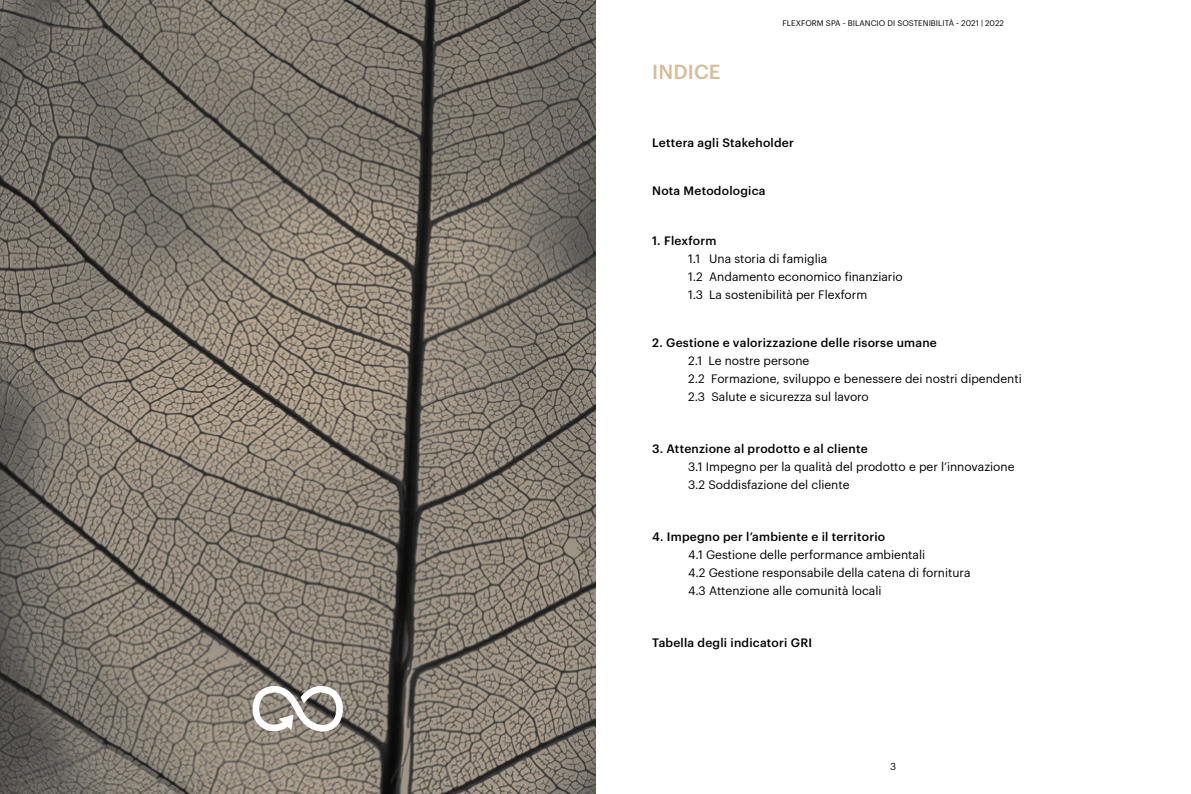
<style>
.page{position:relative;width:1191px;height:794px;background:#fff}
.page>*{position:absolute;margin:0;border:0;box-sizing:border-box;transform-origin:0 0}
.t1{font:500 20px "Graphik";letter-spacing:.005em;color:#d8bd98}
.t2{font:12px/18px "Graphik";color:#000}
.t3{font:500 12px "Graphik";letter-spacing:.02em;color:#000}
.t4{font:10px "Graphik";color:#000}
.t5{font:8px "Graphik";letter-spacing:.005em;color:#000}
</style>
<div class="page">
<img style="left:0;top:0;width:595px;height:794px">
<svg style="left:253px;top:685px;width:90px;height:48px"></svg>
<h1 class="t1" style="left:652px;top:56px;width:70px">INDICE</h1>
<p class="t5" style="left:782px;top:17px;width:223px">FLEXFORM SPA - BILANCIO DI SOSTENIBILITÀ - 2021 | 2022</p>
<p class="t3" style="left:652px;top:133px;width:143px">Lettera agli Stakeholder</p>
<p class="t3" style="left:652px;top:181px;width:115px">Nota Metodologica</p>
<p class="t3" style="left:652px;top:231px;width:66px">1. Flexform</p>
<p class="t2" style="left:688px;top:248px;width:216px">1.1 Una storia di famiglia<br>1.2 Andamento economico finanziario<br>1.3 La sostenibilità per Flexform</p>
<p class="t3" style="left:652px;top:333px;width:286px">2. Gestione e valorizzazione delle risorse umane</p>
<p class="t2" style="left:688px;top:350px;width:335px">2.1 Le nostre persone<br>2.2 Formazione, sviluppo e benessere dei nostri dipendenti<br>2.3 Salute e sicurezza sul lavoro</p>
<p class="t3" style="left:652px;top:439px;width:217px">3. Attenzione al prodotto e al cliente</p>
<p class="t2" style="left:688px;top:456px;width:328px">3.1 Impegno per la qualità del prodotto e per l’innovazione<br>3.2 Soddisfazione del cliente</p>
<p class="t3" style="left:652px;top:527px;width:234px">4. Impegno per l’ambiente e il territorio</p>
<p class="t2" style="left:688px;top:544px;width:284px">4.1 Gestione delle performance ambientali<br>4.2 Gestione responsabile della catena di fornitura<br>4.3 Attenzione alle comunità locali</p>
<p class="t3" style="left:652px;top:633px;width:161px">Tabella degli indicatori GRI</p>
<p class="t4" style="left:890px;top:759px;width:8px">3</p>
</div>
